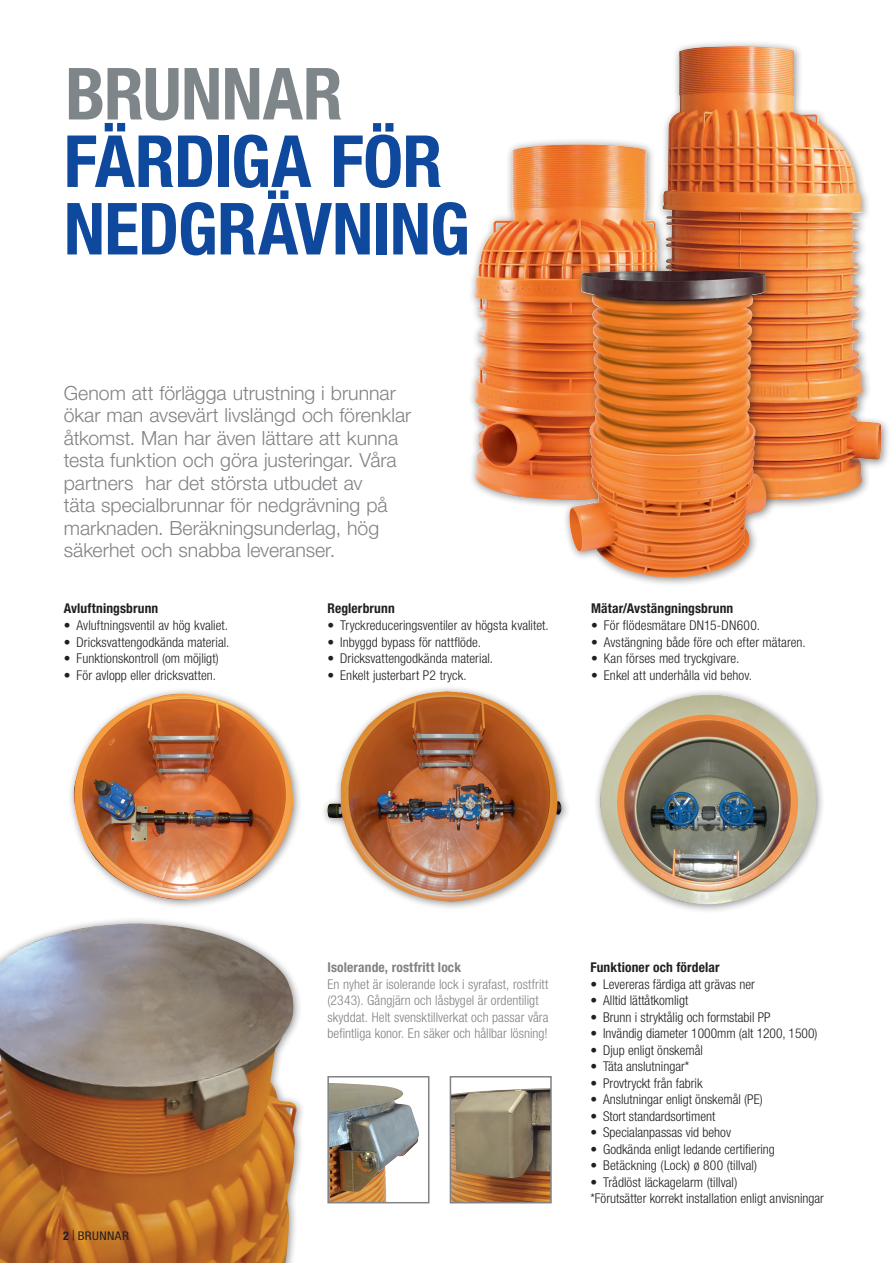
<style>
.page{position:relative;width:893px;height:1263px;background:#fff}
.page>*{position:absolute;margin:0;border:0;box-sizing:border-box;transform-origin:0 0}
.BRANDING_headline_blue_LEFT_SIDE{font:700 condensed 72px/67.5px "Helvetica Neue LT Pro";letter-spacing:-.015em;color:#0f499d}
.Headline_MI{font:700 condensed 72px "Helvetica Neue LT Pro";letter-spacing:-.01em;color:#7f868a}
.INTRO_TEXT{font:300 19.5px/22.5px "Helvetica Neue LT Pro";color:#808285}
.t1{font:300 condensed 13.5px "Helvetica Neue LT Pro";color:#231f20}
.BRANDING_brød{font:300 condensed 13.5px/16.5px "Helvetica Neue LT Pro";letter-spacing:.005em;color:#808285}
.SUB_HEADLINES{font:700 condensed 13.5px "Helvetica Neue LT Pro";letter-spacing:.01em;color:#231f20}
.BRANDING_Sub_headlines{font:700 condensed 13.5px "Helvetica Neue LT Pro";letter-spacing:.01em;color:#808285}
.BRANDING_brød-2{font:700 condensed 13.5px "Helvetica Neue LT Pro";letter-spacing:.01em;color:#231f20}
.PAGE_NUMBER_TEXT_left{font:condensed 12px "Helvetica Neue LT Pro";letter-spacing:.025em;color:#231f20;scale:1.1 1}
.s1{font-weight:700}
.s2{font-family:"Times New Roman";font-weight:700;font-stretch:normal}
</style>
<div class="page">
<div style="left:0;top:917px;width:306px;height:346px;background:#231f20;opacity:.5"></div>
<img style="left:0;top:923px;width:300px;height:340px">
<div style="left:321px;top:685px;width:250px;height:226px;background:#231f20;opacity:.5"></div>
<img style="left:327px;top:692px;width:117px;height:121px">
<div style="left:67px;top:687px;width:236px;height:222px;background:#231f20;opacity:.5"></div>
<img style="left:73px;top:694px;width:220px;height:206px">
<div style="left:593px;top:688px;width:233px;height:226px;background:#231f20;opacity:.5"></div>
<img style="left:600px;top:694px;width:216px;height:210px">
<div style="left:619px;top:40px;width:272px;height:469px;background:#231f20;opacity:.5"></div>
<img style="left:625px;top:46px;width:257px;height:454px">
<div style="left:468px;top:138px;width:229px;height:371px;background:#231f20;opacity:.5"></div>
<img style="left:469px;top:144px;width:220px;height:356px">
<div style="left:562px;top:264px;width:214px;height:323px;background:#231f20;opacity:.5"></div>
<img style="left:568px;top:271px;width:200px;height:307px">
<img style="left:330px;top:1083px;width:89px;height:117px">
<div style="left:327px;top:1076px;width:102px;height:127px;border:2px solid #808285"></div>
<img style="left:453px;top:1088px;width:96px;height:112px">
<div style="left:450px;top:1076px;width:102px;height:127px;border:2px solid #808285"></div>
<p class="Headline_MI" style="left:65px;top:50px;width:279px">BRUNNAR</p>
<p class="BRANDING_headline_blue_LEFT_SIDE" style="left:64px;top:127px;width:408px">FÄRDIGA FÖR<br>NEDGRÄVNING</p>
<p class="INTRO_TEXT" style="left:64px;top:381px;width:349px">Genom att förlägga utrustning i brunnar ökar man avsevärt livslängd och förenklar åtkomst. Man har även lättare att kunna testa funktion och göra justeringar. Våra partners har det största utbudet av<br>täta specialbrunnar för nedgrävning på marknaden. Beräkningsunderlag, hög säkerhet och snabba leveranser.</p>
<p class="SUB_HEADLINES" style="left:64px;top:600px;width:96px">Avluftningsbrunn</p>
<p class="t1" style="left:64px;top:617px;width:166px">• Avluftningsventil av hög kvaliet.</p>
<p class="t1" style="left:64px;top:634px;width:167px">• Dricksvattengodkända material.</p>
<p class="t1" style="left:64px;top:650px;width:157px">• Funktionskontroll (om möjligt)</p>
<p class="t1" style="left:64px;top:667px;width:154px">• För avlopp eller dricksvatten.</p>
<p class="SUB_HEADLINES" style="left:327px;top:600px;width:69px">Reglerbrunn</p>
<p class="t1" style="left:327px;top:617px;width:223px">• Tryckreduceringsventiler av högsta kvalitet.</p>
<p class="t1" style="left:327px;top:634px;width:155px">• Inbyggd bypass för nattflöde.</p>
<p class="t1" style="left:327px;top:650px;width:167px">• Dricksvattengodkända material.</p>
<p class="t1" style="left:327px;top:667px;width:141px">• Enkelt justerbart P2 tryck.</p>
<p class="SUB_HEADLINES" style="left:591px;top:600px;width:144px">Mätar/Avstängningsbrunn</p>
<p class="t1" style="left:591px;top:617px;width:170px">• För flödesmätare DN15-DN600.</p>
<p class="t1" style="left:591px;top:634px;width:216px">• Avstängning både före och efter mätaren.</p>
<p class="t1" style="left:591px;top:650px;width:150px">• Kan förses med tryckgivare.</p>
<p class="t1" style="left:591px;top:667px;width:163px">• Enkel att underhålla vid behov.</p>
<p class="PAGE_NUMBER_TEXT_left" style="left:63px;top:1228px;width:61px"><span class="s1">2</span> <span class="s2">|</span> BRUNNAR</p>
<p class="BRANDING_Sub_headlines" style="left:327px;top:959px;width:135px">Isolerande, rostfritt lock</p>
<p class="BRANDING_brød" style="left:327px;top:975px;width:223px">En nyhet är isolerande lock i syrafast, rostfritt (2343). Gångjärn och låsbygel är ordentiligt skyddat. Helt svensktillverkat och passar våra befintliga konor. En säker och hållbar lösning!</p>
<p class="BRANDING_brød-2" style="left:590px;top:959px;width:131px">Funktioner och fördelar</p>
<p class="t1" style="left:590px;top:976px;width:166px">• Levereras färdiga att grävas ner</p>
<p class="t1" style="left:590px;top:993px;width:100px">• Alltid lättåtkomligt</p>
<p class="t1" style="left:590px;top:1009px;width:182px">• Brunn i stryktålig och formstabil PP</p>
<p class="t1" style="left:590px;top:1026px;width:229px">• Invändig diameter 1000mm (alt 1200, 1500)</p>
<p class="t1" style="left:590px;top:1042px;width:114px">• Djup enligt önskemål</p>
<p class="t1" style="left:590px;top:1059px;width:101px">• Täta anslutningar*</p>
<p class="t1" style="left:590px;top:1075px;width:114px">• Provtryckt från fabrik</p>
<p class="t1" style="left:590px;top:1092px;width:174px">• Anslutningar enligt önskemål (PE)</p>
<p class="t1" style="left:590px;top:1108px;width:126px">• Stort standardsortiment</p>
<p class="t1" style="left:590px;top:1125px;width:142px">• Specialanpassas vid behov</p>
<p class="t1" style="left:590px;top:1141px;width:186px">• Godkända enligt ledande certifiering</p>
<p class="t1" style="left:590px;top:1158px;width:168px">• Betäckning (Lock) ø 800 (tillval)</p>
<p class="t1" style="left:590px;top:1174px;width:148px">• Trådlöst läckagelarm (tillval)</p>
<p class="t1" style="left:590px;top:1191px;width:235px">*Förutsätter korrekt installation enligt anvisningar</p>
</div>
